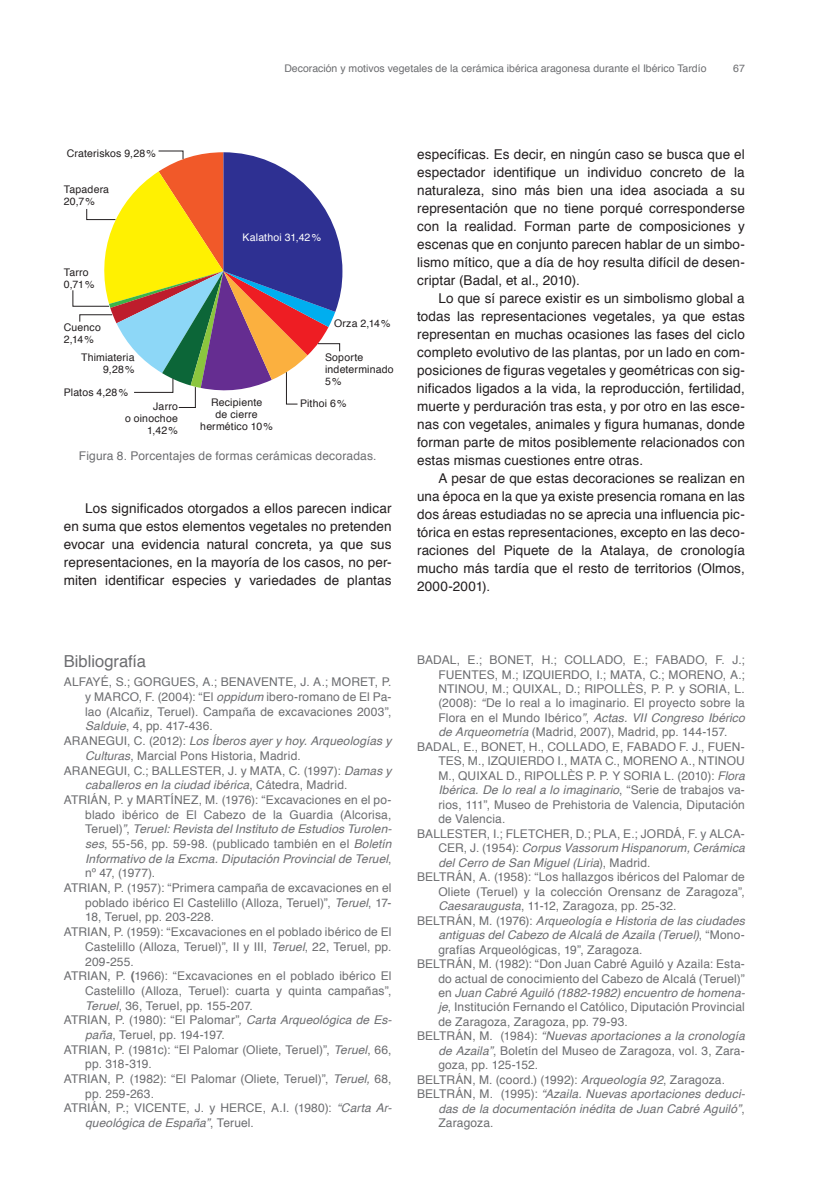
<style>
.page{position:relative;width:830px;height:1191px;background:#fff}
.page>*{position:absolute;margin:0;border:0;box-sizing:border-box;transform-origin:0 0}
.t1{font:16.5px "Helvetica";color:#6c6d70}
.t2{font:13.5px/18px "Helvetica";letter-spacing:.01em;color:#231f20;text-align:justify}
.t3{font:12px "Helvetica";letter-spacing:.01em;color:#6c6d70}
.t4{font:italic 12px "Helvetica";letter-spacing:.01em;color:#6c6d70}
.t5{font:10.5px/12px "Helvetica";letter-spacing:.015em;color:#231f20}
.t6{font:10.5px "Helvetica";color:#6c6d70}
.t7{font:10.5px "Helvetica";letter-spacing:.015em;color:#fff}
.s1{font-style:italic}
.s2{font-style:normal}
.s3{font-weight:700}
</style>
<div class="page">
<svg style="left:72px;top:151px;width:270px;height:257px"></svg>
<p class="t6" style="left:284px;top:64px;width:423px">Decoración y motivos vegetales de la cerámica ibérica aragonesa durante el Ibérico Tardío</p>
<p class="t6" style="left:732px;top:64px;width:13px">67</p>
<p class="t5" style="left:67px;top:148px;width:90px">Crateriskos 9,28%</p>
<p class="t5" style="left:64px;top:185px;width:47px">Tapadera<br>20,7%</p>
<p class="t5" style="left:64px;top:267px;width:32px">Tarro<br>0,71%</p>
<p class="t5" style="left:64px;top:322px;width:39px">Cuenco<br>2,14%</p>
<p class="t5" style="left:81px;top:352px;width:55px;text-align:right">Thimiateria<br>9,28%</p>
<p class="t7" style="left:242px;top:233px;width:80px">Kalathoi 31,42%</p>
<p class="t5" style="left:334px;top:318px;width:58px">Orza 2,14%</p>
<p class="t5" style="left:325px;top:352px;width:70px">Soporte indeterminado<br>5%</p>
<p class="t5" style="left:64px;top:387px;width:66px">Platos 4,28%</p>
<p class="t5" style="left:200px;top:397px;width:74px;text-align:center">Recipiente<br>de cierre hermético 10%</p>
<p class="t5" style="left:153px;top:401px;width:26px">Jarro</p>
<p class="t5" style="left:300px;top:398px;width:48px">Pithoi 6%</p>
<p class="t5" style="left:125px;top:413px;width:54px;text-align:right">o oinochoe<br>1,42%</p>
<p class="t3" style="left:79px;top:450px;width:299px">Figura 8. Porcentajes de formas cerámicas decoradas.</p>
<p class="t2" style="left:64px;top:500px;width:329px;text-indent:21px">Los significados otorgados a ellos parecen indicar en suma que estos elementos vegetales no pretenden evocar una evidencia natural concreta, ya que sus representaciones, en la mayoría de los casos, no per&shy;miten identificar especies y variedades de plantas</p>
<p class="t2" style="left:417px;top:146px;width:329px">específicas. Es decir, en ningún caso se busca que el espectador identifique un individuo concreto de la naturaleza, sino más bien una idea asociada a su representación que no tiene porqué corresponderse con la realidad. Forman parte de composiciones y escenas que en conjunto parecen hablar de un simbo&shy;lismo mítico, que a día de hoy resulta difícil de desen&shy;criptar (Badal, et al., 2010).</p>
<p class="t2" style="left:417px;top:290px;width:329px;text-indent:21px">Lo que sí parece existir es un simbolismo global a todas las representaciones vegetales, ya que estas representan en muchas ocasiones las fases del ciclo completo evolutivo de las plantas, por un lado en com&shy;posiciones de figuras vegetales y geométricas con sig&shy;nificados ligados a la vida, la reproducción, fertilidad, muerte y perduración tras esta, y por otro en las esce&shy;nas con vegetales, animales y figura humanas, donde forman parte de mitos posiblemente relacionados con estas mismas cuestiones entre otras.</p>
<p class="t2" style="left:417px;top:470px;width:329px;text-indent:21px">A pesar de que estas decoraciones se realizan en una época en la que ya existe presencia romana en las dos áreas estudiadas no se aprecia una influencia pic&shy;tórica en estas representaciones, excepto en las deco&shy;raciones del Piquete de la Atalaya, de cronología mucho más tardía que el resto de territorios (Olmos, 2000-2001).</p>
<h1 class="t1" style="left:64px;top:654px;width:84px">Bibliografía</h1>
<p class="t3" style="left:64px;top:677px;width:329px">ALFAYÉ, S.; GORGUES, A.; BENAVENTE, J. A.; MORET, P.</p>
<p class="t3" style="left:85px;top:692px;width:308px">y MARCO, F. (2004): “El <span class="s1">oppidum</span> ibero-romano de El Pa-</p>
<p class="t3" style="left:85px;top:706px;width:308px">lao (Alcañiz, Teruel). Campaña de excavaciones 2003”,</p>
<p class="t3" style="left:85px;top:721px;width:129px"><span class="s1">Salduie</span>, 4, pp. 417-436.</p>
<p class="t4" style="left:64px;top:736px;width:329px"><span class="s2">ARANEGUI, C. (2012):</span> Los Íberos ayer y hoy. Arqueologías y</p>
<p class="t3" style="left:85px;top:750px;width:217px"><span class="s1">Culturas</span>, Marcial Pons Historia, Madrid.</p>
<p class="t3" style="left:64px;top:765px;width:329px">ARANEGUI, C.; BALLESTER, J. y MATA, C. (1997): <span class="s1">Damas y</span></p>
<p class="t4" style="left:85px;top:780px;width:264px">caballeros en la ciudad ibérica<span class="s2">, Cátedra, Madrid.</span></p>
<p class="t3" style="left:64px;top:794px;width:329px">ATRIÁN, P. y MARTÍNEZ, M. (1976): “Excavaciones en el po-</p>
<p class="t3" style="left:85px;top:809px;width:308px">blado ibérico de El Cabezo de la Guardia (Alcorisa,</p>
<p class="t4" style="left:85px;top:824px;width:308px"><span class="s2">Teruel)</span>”<span class="s2">,</span> Teruel: Revista del Instituto de Estudios Turolen-</p>
<p class="t3" style="left:85px;top:838px;width:308px"><span class="s1">ses</span>, 55-56, pp. 59-98. (publicado también en el <span class="s1">Boletín</span></p>
<p class="t4" style="left:85px;top:853px;width:308px">Informativo de la Excma. Diputación Provincial de Teruel<span class="s2">,</span></p>
<p class="t3" style="left:85px;top:868px;width:72px">nº 47, (1977).</p>
<p class="t3" style="left:64px;top:883px;width:329px">ATRIAN, P. (1957): “Primera campaña de excavaciones en el</p>
<p class="t3" style="left:85px;top:897px;width:308px">poblado ibérico El Castelillo (Alloza, Teruel)”, <span class="s1">Teruel</span>, 17-</p>
<p class="t3" style="left:85px;top:912px;width:130px">18, Teruel, pp. 203-228.</p>
<p class="t3" style="left:64px;top:927px;width:329px">ATRIAN, P. (1959): “Excavaciones en el poblado ibérico de El</p>
<p class="t3" style="left:85px;top:941px;width:308px">Castelillo (Alloza, Teruel)”, II y III, <span class="s1">Teruel</span>, 22, Teruel, pp.</p>
<p class="t3" style="left:85px;top:956px;width:50px">209-255.</p>
<p class="t3" style="left:64px;top:971px;width:329px">ATRIAN, P. <span class="s3">(</span>1966): “Excavaciones en el poblado ibérico El</p>
<p class="t3" style="left:85px;top:985px;width:308px">Castelillo (Alloza, Teruel): cuarta y quinta campañas”,</p>
<p class="t3" style="left:85px;top:1000px;width:169px"><span class="s1">Teruel</span>, 36, Teruel, pp. 155-207.</p>
<p class="t3" style="left:64px;top:1015px;width:329px">ATRIAN, P. (1980): “El Palomar”<span class="s1">, Carta Arqueológica de Es-</span></p>
<p class="t3" style="left:85px;top:1029px;width:141px"><span class="s1">paña</span>, Teruel, pp. 194-197.</p>
<p class="t3" style="left:64px;top:1044px;width:329px">ATRIAN, P. (1981c): “El Palomar (Oliete, Teruel)”, <span class="s1">Teruel</span>, 66,</p>
<p class="t3" style="left:85px;top:1059px;width:68px">pp. 318-319.</p>
<p class="t3" style="left:64px;top:1073px;width:329px">ATRIAN, P. (1982): “El Palomar (Oliete, Teruel)”, <span class="s1">Teruel,</span> 68,</p>
<p class="t3" style="left:85px;top:1088px;width:70px">pp. 259-263.</p>
<p class="t3" style="left:64px;top:1103px;width:329px">ATRIÁN, P.; VICENTE, J. y HERCE, A.I. (1980): <span class="s1">“Carta Ar-</span></p>
<p class="t4" style="left:85px;top:1118px;width:170px">queológica de España”<span class="s2">, Teruel.</span></p>
<p class="t3" style="left:417px;top:655px;width:329px">BADAL, E.; BONET, H.; COLLADO, E.; FABADO, F. J.;</p>
<p class="t3" style="left:438px;top:669px;width:308px">FUENTES, M.; IZQUIERDO, I.; MATA, C.; MORENO, A.;</p>
<p class="t3" style="left:438px;top:683px;width:308px">NTINOU, M.; QUIXAL, D.; RIPOLLÈS, P. P. y SORIA, L.</p>
<p class="t3" style="left:438px;top:698px;width:308px">(2008): <span class="s1">“</span>De lo real a lo imaginario. El proyecto sobre la</p>
<p class="t4" style="left:438px;top:712px;width:308px"><span class="s2">Flora en el Mundo Ibérico</span>”<span class="s2">,</span> Actas. VII Congreso Ibérico</p>
<p class="t3" style="left:438px;top:727px;width:290px"><span class="s1">de Arqueometría</span> (Madrid, 2007), Madrid, pp. 144-157.</p>
<p class="t3" style="left:417px;top:741px;width:329px">BADAL, E., BONET, H., COLLADO, E, FABADO F. J., FUEN-</p>
<p class="t3" style="left:438px;top:756px;width:308px">TES, M., IZQUIERDO I., MATA C., MORENO A., NTINOU</p>
<p class="t3" style="left:438px;top:770px;width:308px">M., QUIXAL D., RIPOLLÈS P. P. Y SORIA L. (2010): <span class="s1">Flora</span></p>
<p class="t4" style="left:438px;top:785px;width:308px">Ibérica. De lo real a lo imaginario<span class="s2">, “Serie de trabajos va-</span></p>
<p class="t3" style="left:438px;top:799px;width:308px">rios, 111”, Museo de Prehistoria de Valencia, Diputación</p>
<p class="t3" style="left:438px;top:814px;width:68px">de Valencia.</p>
<p class="t3" style="left:417px;top:828px;width:329px">BALLESTER, I.; FLETCHER, D.; PLA, E.; JORDÁ, F. y ALCA-</p>
<p class="t4" style="left:438px;top:843px;width:308px"><span class="s2">CER, J. (1954):</span> Corpus Vassorum Hispanorum, Cerámica</p>
<p class="t4" style="left:438px;top:857px;width:213px">del Cerro de San Miguel (Liria<span class="s2">), Madrid.</span></p>
<p class="t3" style="left:417px;top:872px;width:329px">BELTRÁN, A. (1958): “Los hallazgos ibéricos del Palomar de</p>
<p class="t3" style="left:438px;top:886px;width:308px">Oliete (Teruel) y la colección Orensanz de Zaragoza”,</p>
<p class="t3" style="left:438px;top:901px;width:239px"><span class="s1">Caesaraugusta</span>, 11-12, Zaragoza, pp. 25-32.</p>
<p class="t4" style="left:417px;top:915px;width:329px"><span class="s2">BELTRÁN, M. (1976):</span> Arqueología e Historia de las ciudades</p>
<p class="t4" style="left:438px;top:930px;width:308px">antiguas del Cabezo de Alcalá de Azaila (Teruel)<span class="s2">, “Mono-</span></p>
<p class="t3" style="left:438px;top:944px;width:205px">grafías Arqueológicas, 19”, Zaragoza.</p>
<p class="t3" style="left:417px;top:958px;width:329px">BELTRÁN, M. (1982): “Don Juan Cabré Aguiló y Azaila: Esta-</p>
<p class="t3" style="left:438px;top:973px;width:308px">do actual de conocimiento del Cabezo de Alcalá (Teruel)”</p>
<p class="t4" style="left:438px;top:987px;width:308px"><span class="s2">en</span> Juan Cabré Aguiló (1882-1982) encuentro de homena-</p>
<p class="t3" style="left:438px;top:1002px;width:308px"><span class="s1">je</span>, Institución Fernando el Católico, Diputación Provincial</p>
<p class="t3" style="left:438px;top:1016px;width:191px">de Zaragoza, Zaragoza, pp. 79-93.</p>
<p class="t4" style="left:417px;top:1031px;width:329px"><span class="s2">BELTRÁN, M. (1984):</span> “Nuevas aportaciones a la cronología</p>
<p class="t3" style="left:438px;top:1045px;width:308px"><span class="s1">de Azaila”</span>, Boletín del Museo de Zaragoza, vol. 3, Zara-</p>
<p class="t3" style="left:438px;top:1060px;width:101px">goza, pp. 125-152.</p>
<p class="t3" style="left:417px;top:1074px;width:309px">BELTRÁN, M. (coord.) (1992): <span class="s1">Arqueología 92</span>, Zaragoza.</p>
<p class="t4" style="left:417px;top:1089px;width:329px"><span class="s2">BELTRÁN, M. (1995):</span> “Azaila. Nuevas aportaciones deduci-</p>
<p class="t4" style="left:438px;top:1103px;width:308px">das de la documentación inédita de Juan Cabré Aguiló”<span class="s2">,</span></p>
<p class="t3" style="left:438px;top:1118px;width:57px">Zaragoza.</p>
</div>
